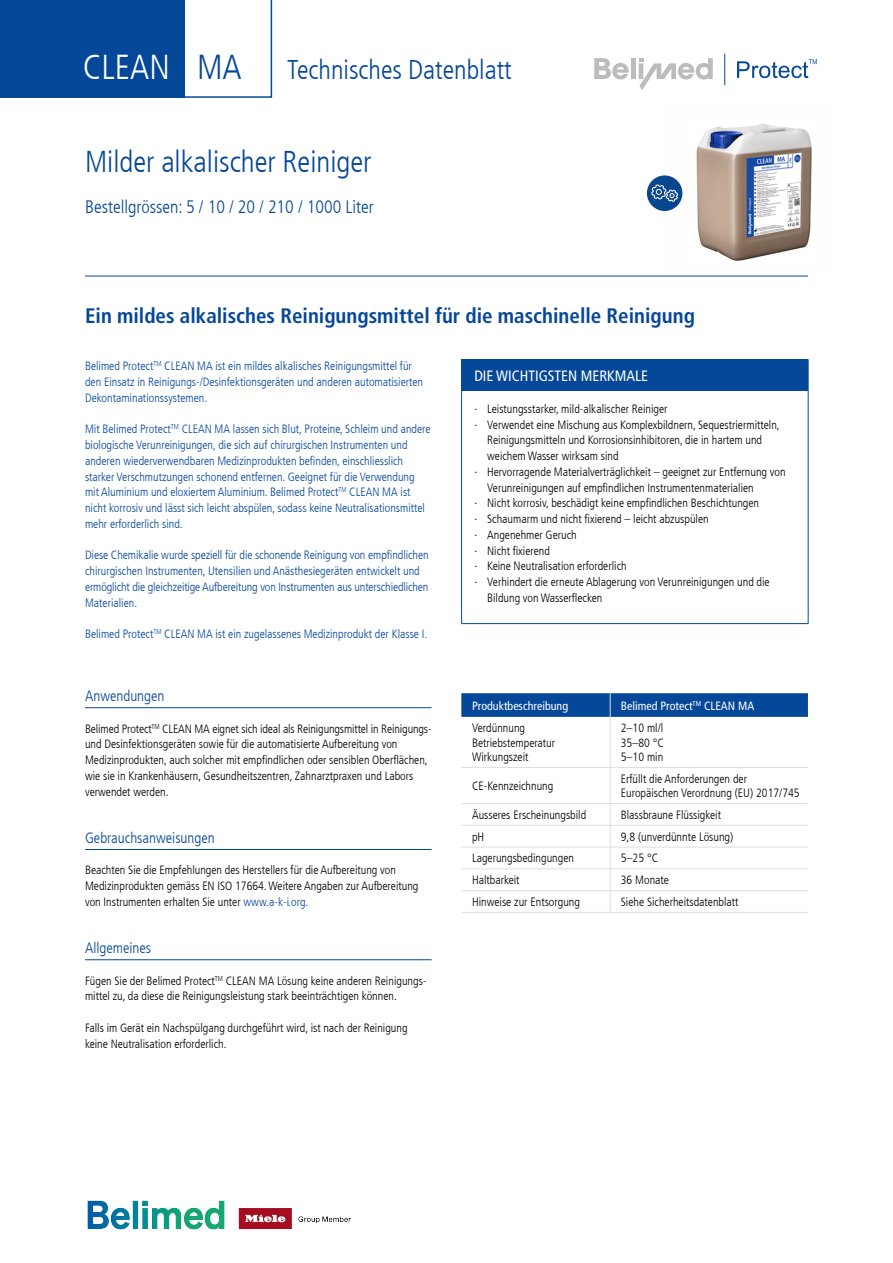
<style>
.page{position:relative;width:893px;height:1263px;background:#fff}
.page>*{position:absolute;margin:0;border:0;box-sizing:border-box;transform-origin:0 0}
.t1{font:300 condensed 34.5px "Frutiger LT Com";color:#fff}
.t2{font:300 condensed 34.5px "Frutiger LT Com";color:#054798}
.t3{font:300 condensed 30px "Frutiger LT Com";color:#054798}
.t4{font:300 condensed 27px "Frutiger LT Com";color:#054798}
.t5{font:700 condensed 21px "Frutiger LT Com";color:#054798}
.t6{font:300 condensed 18px "Frutiger LT Com";color:#054798}
.t7{font:300 condensed 15px "Frutiger LT Com";color:#054798}
.t8{font:condensed 15px "Frutiger LT Com";color:#fff}
.t9{font:300 condensed 12px/15.8px "Frutiger LT Com";color:#000}
.t10{font:300 condensed 12px/15.8px "Frutiger LT Com";color:#054798}
.t11{font:condensed 12px "Frutiger LT Com";color:#fff}
.s1{color:#054798}
</style>
<div class="page">
<hr style="left:724px;top:54px;width:1px;height:31px;background:#054798">
<svg style="left:737px;top:59px;width:80px;height:19px"></svg>
<hr style="left:631px;top:58px;width:4px;height:21px;background:#bdbcbc">
<svg style="left:594px;top:58px;width:35px;height:22px"></svg>
<svg style="left:639px;top:58px;width:74px;height:32px"></svg>
<hr style="left:639px;top:63px;width:4px;height:16px;background:#bdbcbc">
<hr style="left:85px;top:707px;width:347px;height:1px;background:#054798">
<hr style="left:85px;top:849px;width:347px;height:1px;background:#054798">
<hr style="left:85px;top:959px;width:347px;height:1px;background:#054798">
<hr style="left:85px;top:276px;width:723px;height:1px;background:#054798">
<div style="left:462px;top:360px;width:346px;height:31px;background:#054798"></div>
<hr style="left:461px;top:359px;width:347px;height:1px;background:#054798">
<hr style="left:461px;top:360px;width:1px;height:31px;background:#054798">
<hr style="left:808px;top:360px;width:1px;height:31px;background:#054798">
<hr style="left:461px;top:391px;width:1px;height:232px;background:#054798">
<hr style="left:808px;top:391px;width:1px;height:232px;background:#054798">
<hr style="left:461px;top:623px;width:347px;height:1px;background:#054798">
<hr style="left:610px;top:717px;width:1px;height:50px;background:#dedddd">
<hr style="left:610px;top:768px;width:1px;height:35px;background:#dedddd">
<hr style="left:461px;top:803px;width:149px;height:1px;background:#dedddd">
<hr style="left:610px;top:803px;width:198px;height:1px;background:#dedddd">
<hr style="left:461px;top:847px;width:149px;height:1px;background:#dedddd">
<hr style="left:610px;top:847px;width:198px;height:1px;background:#dedddd">
<hr style="left:461px;top:868px;width:149px;height:1px;background:#dedddd">
<hr style="left:610px;top:868px;width:198px;height:1px;background:#dedddd">
<hr style="left:461px;top:890px;width:149px;height:1px;background:#dedddd">
<hr style="left:610px;top:890px;width:198px;height:1px;background:#dedddd">
<hr style="left:461px;top:767px;width:149px;height:1px;background:#dedddd">
<hr style="left:610px;top:767px;width:198px;height:1px;background:#dedddd">
<svg style="left:461px;top:693px;width:347px;height:24px;background:#094a99"></svg>
<svg style="left:610px;top:804px;width:1px;height:108px"></svg>
<hr style="left:461px;top:825px;width:149px;height:1px;background:#dedddd">
<hr style="left:610px;top:825px;width:198px;height:1px;background:#dedddd">
<hr style="left:461px;top:912px;width:149px;height:1px;background:#dedddd">
<hr style="left:610px;top:912px;width:198px;height:1px;background:#dedddd">
<img style="left:669px;top:123px;width:143px;height:138px">
<div style="left:647px;top:175px;width:35px;height:36px;background:#08478f;border-radius:50%"></div>
<svg style="left:652px;top:175px;width:26px;height:34px"></svg>
<svg style="left:185px;top:0;width:87px;height:98px"></svg>
<div style="left:0;top:0;width:185px;height:98px;background:#054798"></div>
<img style="left:87px;top:1200px;width:263px;height:29px">
<h1 class="t1" style="left:83px;top:46px;width:88px">CLEAN</h1>
<h3 class="t4" style="left:287px;top:53px;width:226px">Technisches Datenblatt</h3>
<h1 class="t2" style="left:197px;top:46px;width:46px">MA</h1>
<h2 class="t3" style="left:85px;top:143px;width:288px">Milder alkalischer Reiniger</h2>
<h3 class="t6" style="left:85px;top:195px;width:290px">Bestellgrössen: 5 / 10 / 20 / 210 / 1000 Liter</h3>
<h3 class="t5" style="left:85px;top:303px;width:611px">Ein mildes alkalisches Reinigungsmittel für die maschinelle Reinigung</h3>
<p class="t10" style="left:85px;top:358px;width:340px">Belimed Protect<sup>TM</sup> CLEAN MA ist ein mildes alkalisches Reinigungsmittel für den Einsatz in Reinigungs-/Desinfektionsgeräten und anderen automatisierten<br>Dekontaminationssystemen.</p>
<p class="t10" style="left:85px;top:421px;width:347px">Mit Belimed Protect<sup>TM</sup> CLEAN MA lassen sich Blut, Proteine, Schleim und andere biologische Verunreinigungen, die sich auf chirurgischen Instrumenten und anderen wiederverwendbaren Medizinprodukten befinden, einschliesslich starker Verschmutzungen schonend entfernen. Geeignet für die Verwendung mit Aluminium und eloxiertem Aluminium. Belimed Protect<sup>TM</sup> CLEAN MA ist nicht korrosiv und lässt sich leicht abspülen, sodass keine Neutralisationsmittel mehr erforderlich sind.</p>
<p class="t10" style="left:85px;top:547px;width:345px">Diese Chemikalie wurde speziell für die schonende Reinigung von empfindlichen chirurgischen Instrumenten, Utensilien und Anästhesiegeräten entwickelt und ermöglicht die gleichzeitige Aufbereitung von Instrumenten aus unterschiedlichen Materialien.</p>
<p class="t10" style="left:85px;top:626px;width:344px">Belimed Protect<sup>TM</sup> CLEAN MA ist ein zugelassenes Medizinprodukt der Klasse I.</p>
<p class="t7" style="left:85px;top:687px;width:81px">Anwendungen</p>
<p class="t9" style="left:85px;top:720px;width:348px">Belimed Protect<sup>TM</sup> CLEAN MA eignet sich ideal als Reinigungsmittel in Reinigungs&shy;und Desinfektionsgeräten sowie für die automatisierte Aufbereitung von Medizinprodukten, auch solcher mit empfindlichen oder sensiblen Oberflächen, wie sie in Krankenhäusern, Gesundheitszentren, Zahnarztpraxen und Labors verwendet werden.</p>
<p class="t7" style="left:85px;top:828px;width:131px">Gebrauchsanweisungen</p>
<p class="t9" style="left:85px;top:862px;width:335px">Beachten Sie die Empfehlungen des Herstellers für die Aufbereitung von<br>Medizinprodukten gemäss EN ISO 17664. Weitere Angaben zur Aufbereitung von Instrumenten erhalten Sie unter <span class="s1">www.a-k-i.org.</span></p>
<p class="t7" style="left:85px;top:939px;width:68px">Allgemeines</p>
<p class="t9" style="left:85px;top:972px;width:343px">Fügen Sie der Belimed Protect<sup>TM</sup> CLEAN MA Lösung keine anderen Reinigungs&shy;mittel zu, da diese die Reinigungsleistung stark beeinträchtigen können.</p>
<p class="t9" style="left:85px;top:1020px;width:324px">Falls im Gerät ein Nachspülgang durchgeführt wird, ist nach der Reinigung keine Neutralisation erforderlich.</p>
<p class="t8" style="left:474px;top:366px;width:175px">DIE WICHTIGSTEN MERKMALE</p>
<p class="t9" style="left:474px;top:401px;width:195px">· Leistungsstarker, mild-alkalischer Reiniger</p>
<p class="t9" style="left:474px;top:416px;width:307px">· Verwendet eine Mischung aus Komplexbildnern, Sequestriermitteln,</p>
<p class="t9" style="left:487px;top:432px;width:276px">Reinigungsmitteln und Korrosionsinhibitoren, die in hartem und</p>
<p class="t9" style="left:487px;top:448px;width:133px">weichem Wasser wirksam sind</p>
<p class="t9" style="left:474px;top:464px;width:313px">· Hervorragende Materialverträglichkeit – geeignet zur Entfernung von</p>
<p class="t9" style="left:487px;top:479px;width:268px">Verunreinigungen auf empfindlichen Instrumentenmaterialien</p>
<p class="t9" style="left:474px;top:495px;width:286px">· Nicht korrosiv, beschädigt keine empfindlichen Beschichtungen</p>
<p class="t9" style="left:474px;top:511px;width:236px">· Schaumarm und nicht fixierend – leicht abzuspülen</p>
<p class="t9" style="left:474px;top:527px;width:104px">· Angenehmer Geruch</p>
<p class="t9" style="left:474px;top:542px;width:77px">· Nicht fixierend</p>
<p class="t9" style="left:474px;top:558px;width:154px">· Keine Neutralisation erforderlich</p>
<p class="t9" style="left:474px;top:574px;width:297px">· Verhindert die erneute Ablagerung von Verunreinigungen und die</p>
<p class="t9" style="left:487px;top:590px;width:117px">Bildung von Wasserflecken</p>
<p class="t11" style="left:472px;top:698px;width:98px">Produktbeschreibung</p>
<p class="t11" style="left:621px;top:698px;width:135px">Belimed Protect<sup>TM</sup> CLEAN MA</p>
<p class="t9" style="left:472px;top:721px;width:85px;line-height:14.4px">Verdünnung<br>Betriebstemperatur<br>Wirkungszeit</p>
<p class="t9" style="left:621px;top:721px;width:45px;line-height:14.4px;text-align:justify">2–10 ml/l 35–80 °C 5–10 min</p>
<p class="t9" style="left:472px;top:778px;width:83px">CE-Kennzeichnung</p>
<p class="t9" style="left:621px;top:771px;width:180px;line-height:14.4px">Erfüllt die Anforderungen der<br>Europäischen Verordnung (EU) 2017/745</p>
<p class="t9" style="left:472px;top:807px;width:116px">Äusseres Erscheinungsbild</p>
<p class="t9" style="left:621px;top:807px;width:102px">Blassbraune Flüssigkeit</p>
<p class="t9" style="left:472px;top:828px;width:14px">pH</p>
<p class="t9" style="left:621px;top:828px;width:114px">9,8 (unverdünnte Lösung)</p>
<p class="t9" style="left:472px;top:850px;width:104px">Lagerungsbedingungen</p>
<p class="t9" style="left:621px;top:850px;width:39px">5–25 °C</p>
<p class="t9" style="left:472px;top:872px;width:49px">Haltbarkeit</p>
<p class="t9" style="left:621px;top:872px;width:50px">36 Monate</p>
<p class="t9" style="left:472px;top:894px;width:110px">Hinweise zur Entsorgung</p>
<p class="t9" style="left:621px;top:894px;width:119px">Siehe Sicherheitsdatenblatt</p>
</div>
